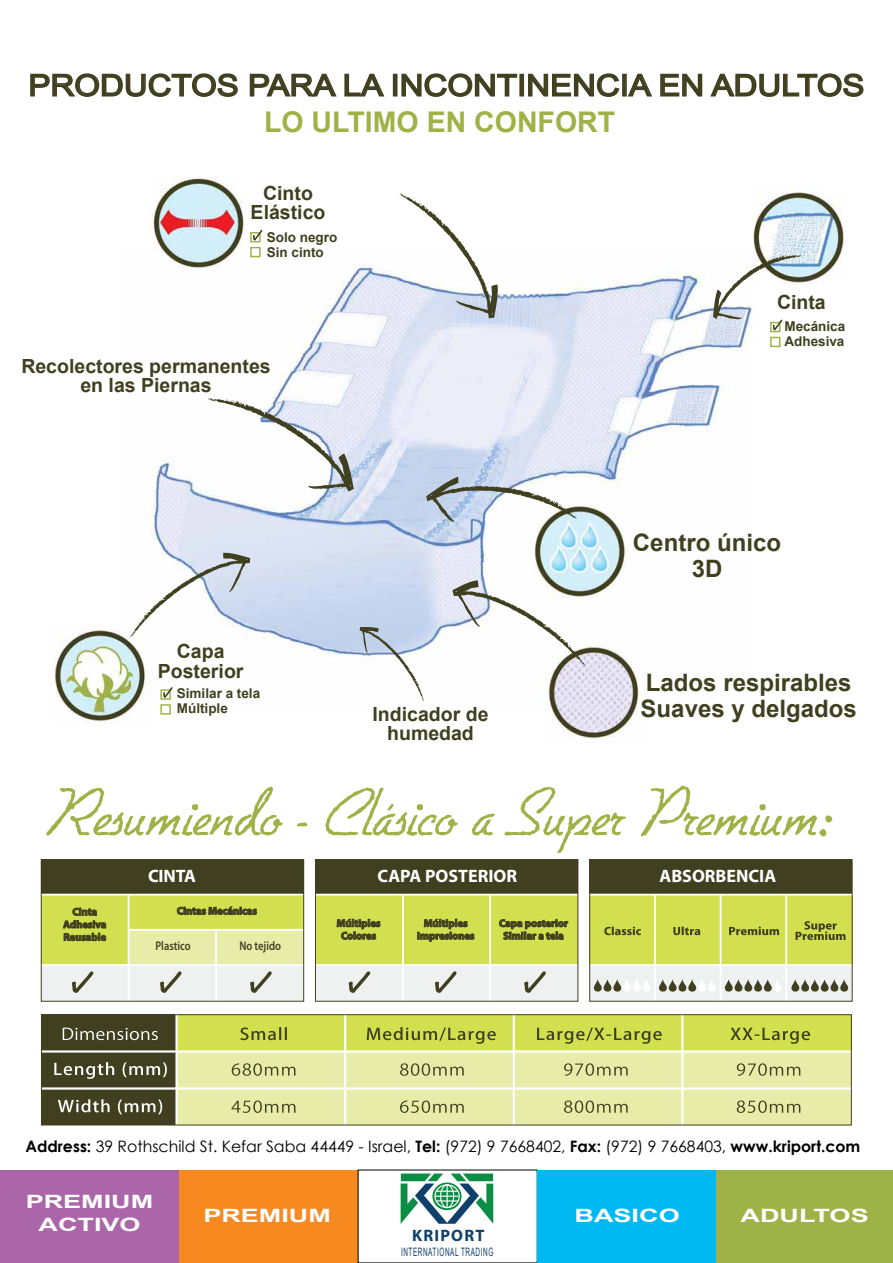
<style>
.page{position:relative;width:893px;height:1263px;background:#fff}
.page>*{position:absolute;margin:0;border:0;box-sizing:border-box;transform-origin:0 0}
.t1{font:69px "Gillies Ant D Ligh";letter-spacing:-.02em;color:#9fb247}
.t2{font:29.7px "Arial";color:#404020;scale:1.11 1}
.t3{font:700 28.5px "Arial";color:#9fb247}
.t4{font:700 24px/25.5px "Arial";color:#404020;text-align:center}
.t5{font:700 19.5px/19.5px "Arial";color:#404020;text-align:center}
.t6{font:700 18.3px/22.5px "Arial";color:#fff;text-align:center;scale:1.47 1}
.t7{font:700 18px "Myriad Pro";color:#fff}
.t8{font:700 16.5px "Myriad Pro";letter-spacing:.07em;color:#0e406b}
.t9{font:15.75px "Century Gothic";color:#000}
.t10{font:700 13.5px/15px "Arial";color:#404020}
.t11{font:600 12.6px "Myriad Pro";color:#404020;scale:.83 1}
.t12{font:11.55px "Arial";letter-spacing:.09em;color:#0e406b;scale:.55 1}
.t13{font:700 10.5px/12.6px "Myriad Pro";color:#404020;text-align:center}
.s1{font-weight:700}
</style>
<div class="page">
<div style="left:41px;top:1015px;width:810px;height:110px;background:#e7eda9"></div>
<div style="left:174px;top:1015px;width:677px;height:36px;background:#d2df4e"></div>
<div style="left:41px;top:1015px;width:135px;height:110px;background:#404020"></div>
<hr style="left:175px;top:1015px;width:3px;height:110px;background:#fff">
<hr style="left:344px;top:1015px;width:2px;height:110px;background:#fff">
<hr style="left:512px;top:1015px;width:3px;height:110px;background:#fff">
<hr style="left:681px;top:1015px;width:2px;height:110px;background:#fff">
<hr style="left:41px;top:1050px;width:810px;height:3px;background:#fff">
<hr style="left:41px;top:1087px;width:810px;height:3px;background:#fff">
<div style="left:41px;top:1015px;width:810px;height:110px;border:1px solid #404020"></div>
<svg style="left:54px;top:1062px;width:113px;height:17px"></svg>
<svg style="left:58px;top:1099px;width:104px;height:15px"></svg>
<svg style="left:240px;top:1027px;width:570px;height:17px"></svg>
<svg style="left:232px;top:1063px;width:568px;height:13px"></svg>
<svg style="left:231px;top:1101px;width:569px;height:12px"></svg>
<svg style="left:63px;top:1028px;width:95px;height:12px"></svg>
<div style="left:589px;top:860px;width:263px;height:141px;background:#eff0f0"></div>
<div style="left:589px;top:892px;width:263px;height:73px;background:#d2df4e"></div>
<div style="left:589px;top:860px;width:263px;height:35px;background:#404020"></div>
<hr style="left:589px;top:894px;width:263px;height:2px;background:#fff">
<hr style="left:719px;top:894px;width:2px;height:107px;background:#fff">
<hr style="left:785px;top:894px;width:2px;height:107px;background:#fff">
<hr style="left:654px;top:895px;width:2px;height:106px;background:#fff">
<hr style="left:589px;top:964px;width:263px;height:2px;background:#fff">
<div style="left:589px;top:859px;width:263px;height:142px;border:1px solid #404020"></div>
<div style="left:315px;top:860px;width:263px;height:141px;background:#eff0f0"></div>
<div style="left:315px;top:860px;width:263px;height:35px;background:#404020"></div>
<div style="left:315px;top:895px;width:263px;height:70px;background:#d2df4e"></div>
<hr style="left:402px;top:895px;width:2px;height:106px;background:#fff">
<hr style="left:489px;top:895px;width:2px;height:106px;background:#fff">
<hr style="left:315px;top:894px;width:263px;height:2px;background:#fff">
<hr style="left:315px;top:964px;width:263px;height:2px;background:#fff">
<div style="left:315px;top:859px;width:263px;height:142px;border:1px solid #404020"></div>
<div style="left:41px;top:860px;width:263px;height:141px;background:#eff0f0"></div>
<div style="left:41px;top:930px;width:263px;height:35px;background:#e7eda9"></div>
<div style="left:41px;top:892px;width:263px;height:38px;background:#d2df4e"></div>
<div style="left:41px;top:860px;width:263px;height:35px;background:#404020"></div>
<div style="left:41px;top:895px;width:87px;height:71px;background:#d2df4e"></div>
<hr style="left:215px;top:930px;width:2px;height:71px;background:#fff">
<hr style="left:128px;top:894px;width:1px;height:107px;background:#fff">
<hr style="left:129px;top:929px;width:175px;height:2px;background:#fff">
<hr style="left:41px;top:964px;width:263px;height:2px;background:#fff">
<hr style="left:41px;top:894px;width:263px;height:2px;background:#fff">
<div style="left:41px;top:859px;width:263px;height:142px;border:1px solid #404020"></div>
<div style="left:0;top:1170px;width:179px;height:93px;background:#aa66a9"></div>
<div style="left:179px;top:1170px;width:179px;height:93px;background:#f6891f"></div>
<div style="left:537px;top:1170px;width:179px;height:93px;background:#00b9f2"></div>
<div style="left:716px;top:1170px;width:176px;height:93px;background:#9fb247"></div>
<svg style="left:250px;top:971px;width:22px;height:22px"></svg>
<svg style="left:160px;top:971px;width:22px;height:22px"></svg>
<svg style="left:348px;top:971px;width:22px;height:22px"></svg>
<svg style="left:435px;top:971px;width:21px;height:22px"></svg>
<svg style="left:524px;top:971px;width:22px;height:22px"></svg>
<svg style="left:604px;top:927px;width:175px;height:8px"></svg>
<svg style="left:795px;top:921px;width:50px;height:19px"></svg>
<svg style="left:791px;top:979px;width:57px;height:13px"></svg>
<svg style="left:724px;top:979px;width:57px;height:13px"></svg>
<svg style="left:659px;top:979px;width:56px;height:13px"></svg>
<svg style="left:593px;top:979px;width:57px;height:13px"></svg>
<img style="left:151px;top:247px;width:598px;height:442px">
<img style="left:540px;top:645px;width:109px;height:94px">
<svg style="left:451px;top:574px;width:135px;height:92px"></svg>
<img style="left:55px;top:630px;width:93px;height:93px">
<svg style="left:130px;top:547px;width:121px;height:91px"></svg>
<div style="left:160px;top:689px;width:11px;height:11px;background:#fff;border:1px solid #9fb247"></div>
<svg style="left:163px;top:687px;width:9px;height:11px"></svg>
<div style="left:160px;top:704px;width:11px;height:11px;background:#fff;border:1px solid #9fb247"></div>
<svg style="left:359px;top:624px;width:65px;height:78px"></svg>
<img style="left:535px;top:506px;width:93px;height:93px">
<svg style="left:425px;top:471px;width:152px;height:51px"></svg>
<svg style="left:770px;top:330px;width:10px;height:2px"></svg>
<div style="left:770px;top:337px;width:10px;height:10px;background:#fff;border:1px solid #9fb247"></div>
<img style="left:748px;top:192px;width:99px;height:91px">
<svg style="left:709px;top:255px;width:92px;height:75px"></svg>
<svg style="left:399px;top:193px;width:104px;height:125px"></svg>
<svg style="left:208px;top:398px;width:151px;height:94px"></svg>
<img style="left:149px;top:176px;width:95px;height:92px">
<div style="left:250px;top:247px;width:10px;height:10px;background:#fff;border:1px solid #9fb247"></div>
<div style="left:250px;top:232px;width:10px;height:10px;background:#fff;border:1px solid #9fb247"></div>
<svg style="left:253px;top:230px;width:9px;height:11px"></svg>
<svg style="left:72px;top:971px;width:22px;height:22px"></svg>
<svg style="left:400px;top:1174px;width:93px;height:50px"></svg>
<svg style="left:30px;top:73px;width:208px;height:24px"></svg>
<svg style="left:249px;top:73px;width:88px;height:24px"></svg>
<svg style="left:344px;top:73px;width:41px;height:24px"></svg>
<div style="left:393px;top:74px;width:4px;height:23px;border:2px solid #404020"></div>
<svg style="left:401px;top:73px;width:117px;height:24px"></svg>
<div style="left:519px;top:74px;width:5px;height:23px;border:2px solid #404020"></div>
<svg style="left:528px;top:73px;width:92px;height:24px"></svg>
<div style="left:622px;top:74px;width:4px;height:23px;border:2px solid #404020"></div>
<svg style="left:626px;top:73px;width:27px;height:24px"></svg>
<svg style="left:660px;top:73px;width:43px;height:24px"></svg>
<svg style="left:710px;top:73px;width:154px;height:24px"></svg>
<svg style="left:63px;top:908px;width:43px;height:33px"></svg>
<svg style="left:177px;top:906px;width:80px;height:9px"></svg>
<svg style="left:337px;top:918px;width:43px;height:22px"></svg>
<svg style="left:417px;top:918px;width:57px;height:24px"></svg>
<svg style="left:499px;top:919px;width:69px;height:21px"></svg>
<h2 class="t2" style="left:28px;top:66px;width:754px">PRODUCTOS PARA LA INCONTINENCIA EN ADULTOS</h2>
<h3 class="t3" style="left:264px;top:103px;width:352px">LO ULTIMO EN CONFORT</h3>
<h3 class="t5" style="left:251px;top:184px;width:76px">Cinto<br>Elástico</h3>
<p class="t10" style="left:267px;top:231px;width:72px">Solo negro<br>Sin cinto</p>
<h3 class="t5" style="left:21px;top:357px;width:251px">Recolectores permanentes en las Piernas</h3>
<h3 class="t5" style="left:158px;top:642px;width:87px">Capa<br>Posterior</h3>
<p class="t10" style="left:177px;top:686px;width:85px">Similar a tela<br>Múltiple</p>
<h3 class="t5" style="left:372px;top:705px;width:117px">Indicador de humedad</h3>
<h3 class="t5" style="left:777px;top:293px;width:50px">Cinta</h3>
<p class="t10" style="left:784px;top:319px;width:62px">Mecánica<br>Adhesiva</p>
<h3 class="t4" style="left:633px;top:531px;width:150px">Centro único<br>3D</h3>
<h3 class="t4" style="left:640px;top:671px;width:218px;text-align:left">Lados respirables<br>Suaves y delgados</h3>
<h1 class="t1" style="left:46px;top:775px;width:786px">Resumiendo - Clásico a Super Premium:</h1>
<h3 class="t7" style="left:148px;top:864px;width:49px">CINTA</h3>
<h3 class="t7" style="left:377px;top:864px;width:141px">CAPA POSTERIOR</h3>
<h3 class="t7" style="left:659px;top:864px;width:118px">ABSORBENCIA</h3>
<p class="t13" style="left:63px;top:905px;width:45px">Cinta<br>Adhesiva<br>Reusable</p>
<p class="t13" style="left:177px;top:904px;width:81px">Cintas Mecánicas</p>
<p class="t11" style="left:155px;top:938px;width:44px">Plastico</p>
<p class="t11" style="left:239px;top:938px;width:52px">No tejido</p>
<p class="t13" style="left:336px;top:917px;width:45px">Múltiples<br>Colores</p>
<p class="t13" style="left:417px;top:917px;width:59px">Múltiples<br>Impresiones</p>
<p class="t13" style="left:499px;top:917px;width:70px">Capa posterior<br>Similar a tela</p>
<h3 class="t9" style="left:25px;top:1135px;width:836px"><span class="s1">Address:</span> 39 Rothschild St. Kefar Saba 44449 - Israel, <span class="s1">Tel:</span> (972) 9 7668402, <span class="s1">Fax:</span> (972) 9 7668403, <span class="s1">www.kriport.com</span></h3>
<h3 class="t6" style="left:26px;top:1191px;width:88px">PREMIUM<br>ACTIVO</h3>
<h3 class="t6" style="left:203px;top:1205px;width:88px">PREMIUM</h3>
<h3 class="t6" style="left:574px;top:1205px;width:73px">BASICO</h3>
<h3 class="t6" style="left:740px;top:1205px;width:89px">ADULTOS</h3>
<h3 class="t8" style="left:412px;top:1225px;width:74px">KRIPORT</h3>
<p class="t12" style="left:401px;top:1244px;width:169px">INTERNATIONAL TRADING</p>
</div>
